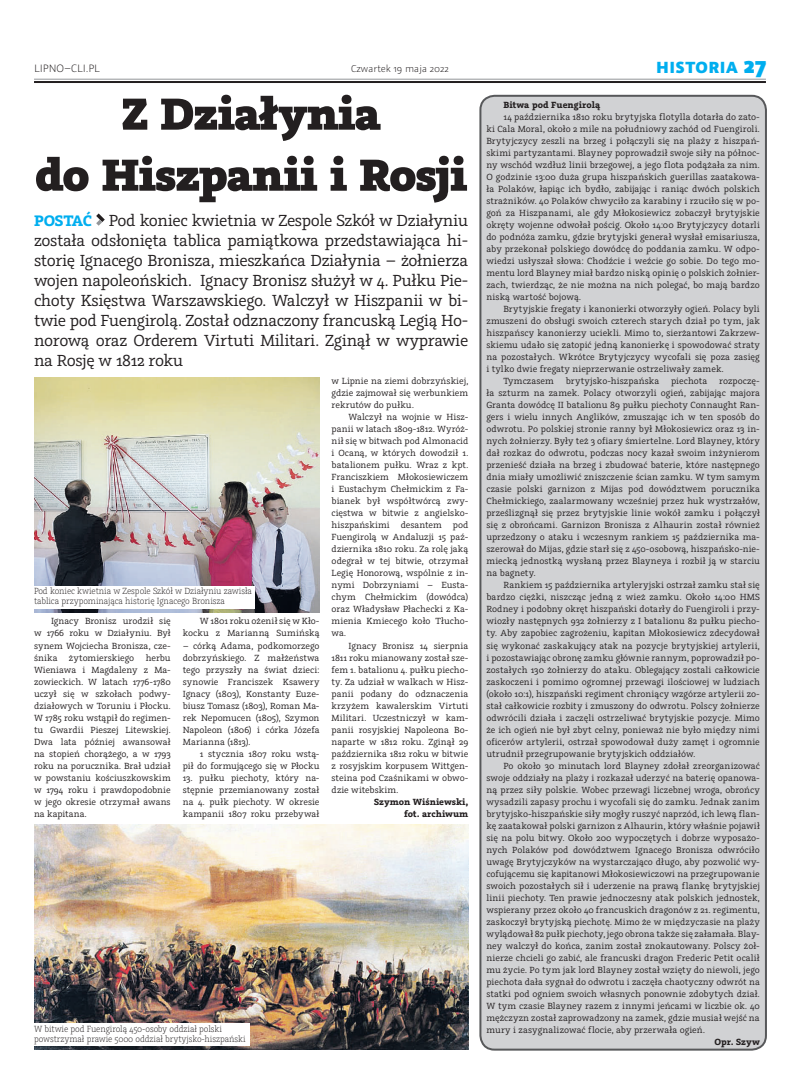
<style>
.page{position:relative;width:800px;height:1078px;background:#fff}
.page>*{position:absolute;margin:0;border:0;box-sizing:border-box;transform-origin:0 0}
.t1{font:800 50px/61px "Graublau Slab";letter-spacing:-.025em;color:#231f20;text-align:center}
.t2{font:18px/20px "Graublau Slab";letter-spacing:-.02em;color:#231f20;text-align:justify}
.t3{font:800 18px "Graublau Sans";letter-spacing:.03em;color:#00aeef}
.t4{font:300 12px "Graublau Sans";color:#231f20}
.t5{font:300 11px "Graublau Sans";color:#231f20}
.t6{font:10px/12px "Graublau Slab";color:#231f20;text-align:justify}
.t7{font:300 10px/10px "Graublau Slab";letter-spacing:-.01em;color:#231f20;scale:.94 1}
.t8{font:700 10px/12px "Graublau Slab";color:#231f20;text-align:right}
.s1{font-size:26px}
.s2{font-weight:700;font-size:17px;color:#00aeef}
</style>
<div class="page">
<hr style="left:34px;top:79px;width:731px;height:1px;background:#939598">
<hr style="left:34px;top:81px;width:731px;height:2px;background:#231f20">
<div style="left:480px;top:96px;width:285px;height:953px;background:#d1d2d4;border-radius:14px"></div>
<div style="left:479px;top:95px;width:287px;height:955px;border:2px solid #57585a;border-radius:14px"></div>
<svg style="left:96px;top:213px;width:9px;height:13px"></svg>
<img style="left:34px;top:824px;width:434px;height:224px">
<img style="left:34px;top:378px;width:285px;height:234px">
<div style="left:34px;top:1023px;width:216px;height:22px;background:#fff"></div>
<div style="left:34px;top:586px;width:221px;height:22px;background:#fff"></div>
<p class="t4" style="left:34px;top:61px;width:67px">LIPNO–CLI.PL</p>
<p class="t5" style="left:351px;top:62px;width:99px">Czwartek 19 maja 2022</p>
<h2 class="t3" style="left:656px;top:55px;width:112px">HISTORIA <span class="s1">27</span></h2>
<h1 class="t1" style="left:35px;top:83px;width:434px">Z Działynia<br>do Hiszpanii i Rosji</h1>
<p class="t2" style="left:34px;top:210px;width:436px"><span class="s2">POSTAĆ</span> Pod koniec kwietnia w Zespole Szkół w Działyniu została odsłonięta tablica pamiątkowa przedstawiająca hi&shy;storię Ignacego Bronisza, mieszkańca Działynia – żołnierza wojen napoleońskich. Ignacy Bronisz służył w 4. Pułku Pie&shy;choty Księstwa Warszawskiego. Walczył w Hiszpanii w bi&shy;twie pod Fuengirolą. Został odznaczony francuską Legią Ho&shy;norową oraz Orderem Virtuti Militari. Zginął w wyprawie na Rosję w 1812 roku</p>
<p class="t7" style="left:34px;top:586px;width:233px">Pod koniec kwietnia w Zespole Szkół w Działyniu zawisła tablica przypominająca historię Ignacego Bronisza</p>
<p class="t6" style="left:34px;top:615px;width:138px;text-indent:17px">Ignacy Bronisz urodził się w 1766 roku w Działyniu. Był synem Wojciecha Bronisza, cze&shy;śnika żytomierskiego herbu Wieniawa i Magdaleny z Ma&shy;zowieckich. W latach 1776-1780 uczył się w szkołach podwy&shy;działowych w Toruniu i Płocku.<br>W 1785 roku wstąpił do regimen&shy;tu Gwardii Pieszej Litewskiej.<br>Dwa lata później awansował na stopień chorążego, a w 1793 roku na porucznika. Brał udział w powstaniu kościuszkowskim w 1794 roku i prawdopodobnie w jego okresie otrzymał awans na kapitana.</p>
<p class="t6" style="left:183px;top:615px;width:138px;text-align:right">W 1801 roku ożenił się w Kło&shy;kocku z Marianną Sumińską</p>
<p class="t6" style="left:183px;top:639px;width:138px">– córką Adama, podkomorzego dobrzyńskiego. Z małżeństwa tego przyszły na świat dzieci: synowie Franciszek Ksawery Ignacy (1803), Konstanty Euze&shy;biusz Tomasz (1803), Roman Ma&shy;rek Nepomucen (1805), Szymon Napoleon (1806) i córka Józefa Marianna (1813).</p>
<p class="t6" style="left:183px;top:747px;width:138px;text-align:right">1 stycznia 1807 roku wstą-<br>pił do formującego się w Płocku</p>
<p class="t6" style="left:183px;top:771px;width:138px">13. pułku piechoty, który na&shy;stępnie przemianowany został na 4. pułk piechoty. W okresie kampanii 1807 roku przebywał</p>
<p class="t6" style="left:331px;top:375px;width:138px">w Lipnie na ziemi dobrzyńskiej, gdzie zajmował się werbunkiem rekrutów do pułku.</p>
<p class="t6" style="left:331px;top:411px;width:138px;text-indent:17px">Walczył na wojnie w Hisz&shy;panii w latach 1809-1812. Wyróż&shy;nił się w bitwach pod Almonacid i Ocaną, w których dowodził 1. batalionem pułku. Wraz z kpt.<br>Franciszkiem Młokosiewiczem i Eustachym Chełmickim z Fa&shy;bianek był współtwórcą zwy&shy;cięstwa w bitwie z angielsko&shy;hiszpańskimi desantem pod Fuengirolą w Andaluzji 15 paź&shy;dziernika 1810 roku. Za rolę jaką odegrał w tej bitwie, otrzymał Legię Honorową, wspólnie z in&shy;nymi Dobrzyniami – Eusta&shy;chym Chełmickim (dowódca) oraz Władysław Płachecki z Ka&shy;mienia Kmiecego koło Tłucho&shy;wa.</p>
<p class="t6" style="left:331px;top:639px;width:138px;text-indent:17px">Ignacy Bronisz 14 sierpnia 1811 roku mianowany został sze&shy;fem 1. batalionu 4. pułku piecho&shy;ty. Za udział w walkach w Hisz&shy;panii podany do odznaczenia krzyżem kawalerskim Virtuti Militari. Uczestniczył w kam&shy;panii rosyjskiej Napoleona Bo&shy;naparte w 1812 roku. Zginął 29 października 1812 roku w bitwie z rosyjskim korpusem Wittgen&shy;steina pod Czaśnikami w obwo&shy;dzie witebskim.</p>
<p class="t8" style="left:374px;top:795px;width:96px">Szymon Wiśniewski, fot. archiwum</p>
<p class="t7" style="left:34px;top:1023px;width:227px">W bitwie pod Fuengirolą 450-osoby oddział polski powstrzymał prawie 5000 oddział brytyjsko-hiszpański</p>
<p class="t8" style="left:503px;top:99px;width:98px">Bitwa pod Fuengirolą</p>
<p class="t6" style="left:486px;top:111px;width:275px;text-indent:17px">14 października 1810 roku brytyjska flotylla dotarła do zato&shy;ki Cala Moral, około 2 mile na południowy zachód od Fuengiroli.<br>Brytyjczycy zeszli na brzeg i połączyli się na plaży z hiszpań&shy;skimi partyzantami. Blayney poprowadził swoje siły na północ&shy;ny wschód wzdłuż linii brzegowej, a jego flota podążała za nim.<br>O godzinie 13:00 duża grupa hiszpańskich guerillas zaatakowa&shy;ła Polaków, łapiąc ich bydło, zabijając i raniąc dwóch polskich strażników. 40 Polaków chwyciło za karabiny i rzuciło się w po&shy;goń za Hiszpanami, ale gdy Młokosiewicz zobaczył brytyjskie okręty wojenne odwołał pościg. Około 14:00 Brytyjczycy dotarli do podnóża zamku, gdzie brytyjski generał wysłał emisariusza, aby przekonał polskiego dowódcę do poddania zamku. W odpo&shy;wiedzi usłyszał słowa: Chodźcie i weźcie go sobie. Do tego mo&shy;mentu lord Blayney miał bardzo niską opinię o polskich żołnier&shy;zach, twierdząc, że nie można na nich polegać, bo mają bardzo niską wartość bojową.</p>
<p class="t6" style="left:486px;top:303px;width:275px;text-indent:17px">Brytyjskie fregaty i kanonierki otworzyły ogień. Polacy byli zmuszeni do obsługi swoich czterech starych dział po tym, jak hiszpańscy kanonierzy uciekli. Mimo to, sierżantowi Zakrzew&shy;skiemu udało się zatopić jedną kanonierkę i spowodować straty na pozostałych. Wkrótce Brytyjczycy wycofali się poza zasięg i tylko dwie fregaty nieprzerwanie ostrzeliwały zamek.</p>
<p class="t6" style="left:486px;top:375px;width:275px;text-indent:17px">Tymczasem brytyjsko-hiszpańska piechota rozpoczę&shy;ła szturm na zamek. Polacy otworzyli ogień, zabijając majora Granta dowódcę II batalionu 89 pułku piechoty Connaught Ran&shy;gers i wielu innych Anglików, zmuszając ich w ten sposób do odwrotu. Po polskiej stronie ranny był Młokosiewicz oraz 13 in&shy;nych żołnierzy. Były też 3 ofiary śmiertelne. Lord Blayney, który dał rozkaz do odwrotu, podczas nocy kazał swoim inżynierom przenieść działa na brzeg i zbudować baterie, które następnego dnia miały umożliwić zniszczenie ścian zamku. W tym samym czasie polski garnizon z Mijas pod dowództwem porucznika Chełmickiego, zaalarmowany wcześniej przez huk wystrzałów, prześlizgnął się przez brytyjskie linie wokół zamku i połączył się z obrońcami. Garnizon Bronisza z Alhaurin został również uprzedzony o ataku i wczesnym rankiem 15 października ma&shy;szerował do Mijas, gdzie starł się z 450-osobową, hiszpańsko-nie&shy;miecką jednostką wysłaną przez Blayneya i rozbił ją w starciu na bagnety.</p>
<p class="t6" style="left:486px;top:579px;width:275px;text-indent:17px">Rankiem 15 października artyleryjski ostrzał zamku stał się bardzo ciężki, niszcząc jedną z wież zamku. Około 14:00 HMS Rodney i podobny okręt hiszpański dotarły do Fuengiroli i przy&shy;wiozły następnych 932 żołnierzy z I batalionu 82 pułku piecho&shy;ty. Aby zapobiec zagrożeniu, kapitan Młokosiewicz zdecydował się wykonać zaskakujący atak na pozycje brytyjskiej artylerii, i pozostawiając obronę zamku głównie rannym, poprowadził po&shy;zostałych 130 żołnierzy do ataku. Oblegający zostali całkowicie zaskoczeni i pomimo ogromnej przewagi ilościowej w ludziach (około 10:1), hiszpański regiment chroniący wzgórze artylerii zo&shy;stał całkowicie rozbity i zmuszony do odwrotu. Polscy żołnierze odwrócili działa i zaczęli ostrzeliwać brytyjskie pozycje. Mimo że ich ogień nie był zbyt celny, ponieważ nie było między nimi oficerów artylerii, ostrzał spowodował duży zamęt i ogromnie utrudnił przegrupowanie brytyjskich oddziałów.</p>
<p class="t6" style="left:486px;top:759px;width:275px;text-indent:17px">Po około 30 minutach lord Blayney zdołał zreorganizować swoje oddziały na plaży i rozkazał uderzyć na baterię opanowa&shy;ną przez siły polskie. Wobec przewagi liczebnej wroga, obrońcy wysadzili zapasy prochu i wycofali się do zamku. Jednak zanim brytyjsko-hiszpańskie siły mogły ruszyć naprzód, ich lewą flan&shy;kę zaatakował polski garnizon z Alhaurin, który właśnie pojawił się na polu bitwy. Około 200 wypoczętych i dobrze wyposażo&shy;nych Polaków pod dowództwem Ignacego Bronisza odwróciło uwagę Brytyjczyków na wystarczająco długo, aby pozwolić wy&shy;cofującemu się kapitanowi Młokosiewiczowi na przegrupowanie swoich pozostałych sił i uderzenie na prawą flankę brytyjskiej linii piechoty. Ten prawie jednoczesny atak polskich jednostek, wspierany przez około 40 francuskich dragonów z 21. regimentu, zaskoczył brytyjską piechotę. Mimo że w międzyczasie na plaży wylądował 82 pułk piechoty, jego obrona także się załamała. Blay&shy;ney walczył do końca, zanim został znokautowany. Polscy żoł&shy;nierze chcieli go zabić, ale francuski dragon Frederic Petit ocalił mu życie. Po tym jak lord Blayney został wzięty do niewoli, jego piechota dała sygnał do odwrotu i zaczęła chaotyczny odwrót na statki pod ogniem swoich własnych ponownie zdobytych dział.<br>W tym czasie Blayney razem z innymi jeńcami w liczbie ok. 40 mężczyzn został zaprowadzony na zamek, gdzie musiał wejść na mury i zasygnalizować flocie, aby przerwała ogień.</p>
<p class="t8" style="left:714px;top:1035px;width:47px">Opr. Szyw</p>
</div>
